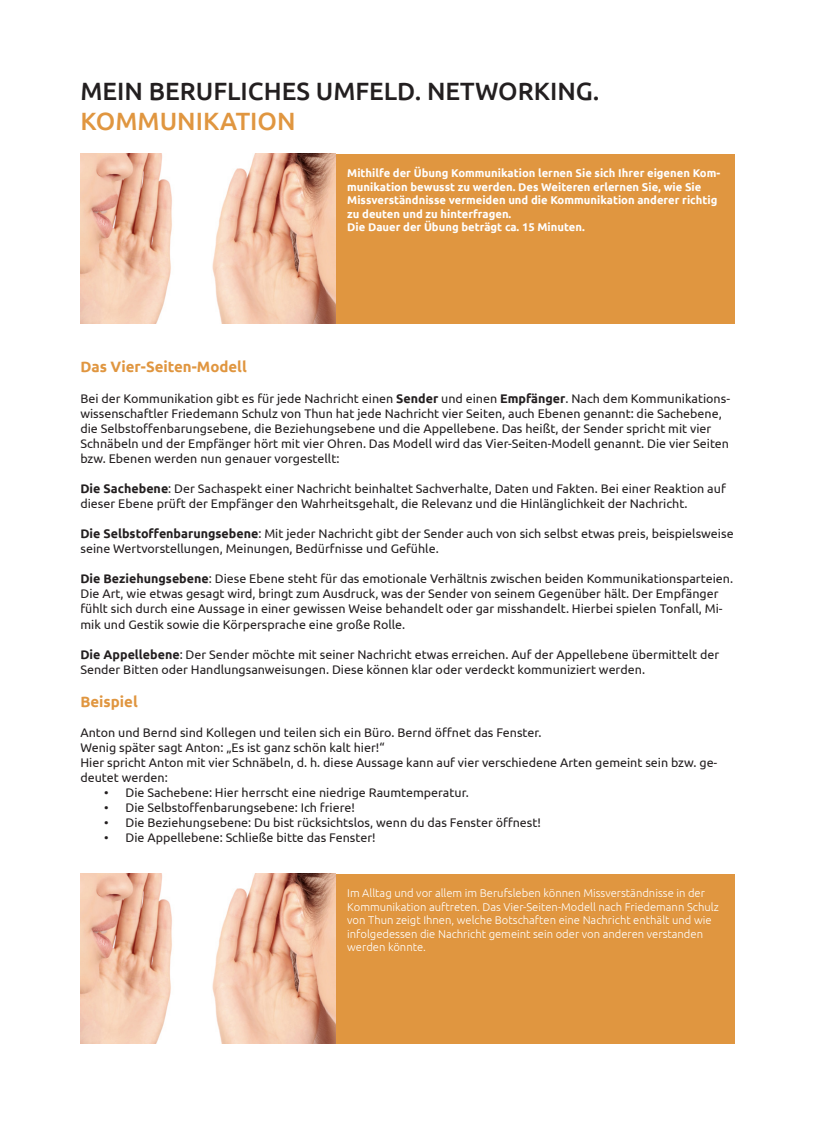
<style>
.page{position:relative;width:815px;height:1124px;background:#fff}
.page>*{position:absolute;margin:0;border:0;box-sizing:border-box;transform-origin:0 0}
.t1{font:500 25px "Ubuntu";color:#231f20}
.t2{font:500 25px "Ubuntu";color:#e09640}
.t3{font:700 15px "Ubuntu";color:#e09640}
.t4{font:12.5px/15px "Ubuntu";color:#231f20}
.t5{font:300 11.25px/13.5px "Ubuntu";color:#fff}
.t6{font:700 11.25px/13.5px "Ubuntu";color:#fff}
.s1{font-weight:700}
</style>
<div class="page">
<div style="left:335px;top:154px;width:400px;height:169px;background:#e09640"></div>
<img style="left:80px;top:154px;width:255px;height:169px">
<div style="left:335px;top:873px;width:400px;height:170px;background:#e09640"></div>
<img style="left:80px;top:873px;width:255px;height:170px">
<h1 class="t1" style="left:80px;top:75px;width:521px">MEIN BERUFLICHES UMFELD. NETWORKING.</h1>
<h1 class="t2" style="left:80px;top:105px;width:217px">KOMMUNIKATION</h1>
<p class="t6" style="left:347px;top:166px;width:375px">Mithilfe der Übung Kommunikation lernen Sie sich Ihrer eigenen Kom&shy;munikation bewusst zu werden. Des Weiteren erlernen Sie, wie Sie Missverständnisse vermeiden und die Kommunikation anderer richtig zu deuten und zu hinterfragen.<br>Die Dauer der Übung beträgt ca. 15 Minuten.</p>
<p class="t3" style="left:80px;top:357px;width:168px">Das Vier-Seiten-Modell</p>
<p class="t4" style="left:80px;top:391px;width:651px">Bei der Kommunikation gibt es für jede Nachricht einen <span class="s1">Sender</span> und einen <span class="s1">Empfänger</span>. Nach dem Kommunikations&shy;wissenschaftler Friedemann Schulz von Thun hat jede Nachricht vier Seiten, auch Ebenen genannt: die Sachebene, die Selbstoffenbarungsebene, die Beziehungsebene und die Appellebene. Das heißt, der Sender spricht mit vier Schnäbeln und der Empfänger hört mit vier Ohren. Das Modell wird das Vier-Seiten-Modell genannt. Die vier Seiten bzw. Ebenen werden nun genauer vorgestellt:</p>
<p class="t4" style="left:80px;top:481px;width:647px"><span class="s1">Die Sachebene</span>: Der Sachaspekt einer Nachricht beinhaltet Sachverhalte, Daten und Fakten. Bei einer Reaktion auf dieser Ebene prüft der Empfänger den Wahrheitsgehalt, die Relevanz und die Hinlänglichkeit der Nachricht.</p>
<p class="t4" style="left:80px;top:526px;width:655px"><span class="s1">Die Selbstoffenbarungsebene</span>: Mit jeder Nachricht gibt der Sender auch von sich selbst etwas preis, beispielsweise seine Wertvorstellungen, Meinungen, Bedürfnisse und Gefühle.</p>
<p class="t4" style="left:80px;top:571px;width:654px"><span class="s1">Die Beziehungsebene</span>: Diese Ebene steht für das emotionale Verhältnis zwischen beiden Kommunikationsparteien.<br>Die Art, wie etwas gesagt wird, bringt zum Ausdruck, was der Sender von seinem Gegenüber hält. Der Empfänger fühlt sich durch eine Aussage in einer gewissen Weise behandelt oder gar misshandelt. Hierbei spielen Tonfall, Mi&shy;mik und Gestik sowie die Körpersprache eine große Rolle.</p>
<p class="t4" style="left:80px;top:646px;width:640px"><span class="s1">Die Appellebene</span>: Der Sender möchte mit seiner Nachricht etwas erreichen. Auf der Appellebene übermittelt der<br>Sender Bitten oder Handlungsanweisungen. Diese können klar oder verdeckt kommuniziert werden.</p>
<p class="t3" style="left:80px;top:692px;width:59px">Beispiel</p>
<p class="t4" style="left:80px;top:724px;width:638px">Anton und Bernd sind Kollegen und teilen sich ein Büro. Bernd öffnet das Fenster.<br>Wenig später sagt Anton: „Es ist ganz schön kalt hier!“<br>Hier spricht Anton mit vier Schnäbeln, d. h. diese Aussage kann auf vier verschiedene Arten gemeint sein bzw. ge&shy;deutet werden:</p>
<p class="t4" style="left:104px;top:784px;width:366px">• Die Sachebene: Hier herrscht eine niedrige Raumtemperatur.</p>
<p class="t4" style="left:104px;top:799px;width:252px">• Die Selbstoffenbarungsebene: Ich friere!</p>
<p class="t4" style="left:104px;top:814px;width:438px">• Die Beziehungsebene: Du bist rücksichtslos, wenn du das Fenster öffnest!</p>
<p class="t4" style="left:104px;top:829px;width:273px">• Die Appellebene: Schließe bitte das Fenster!</p>
<p class="t5" style="left:347px;top:886px;width:373px">Im Alltag und vor allem im Berufsleben können Missverständnisse in der Kommunikation auftreten. Das Vier-Seiten-Modell nach Friedemann Schulz von Thun zeigt Ihnen, welche Botschaften eine Nachricht enthält und wie infolgedessen die Nachricht gemeint sein oder von anderen verstanden werden könnte.</p>
</div>
